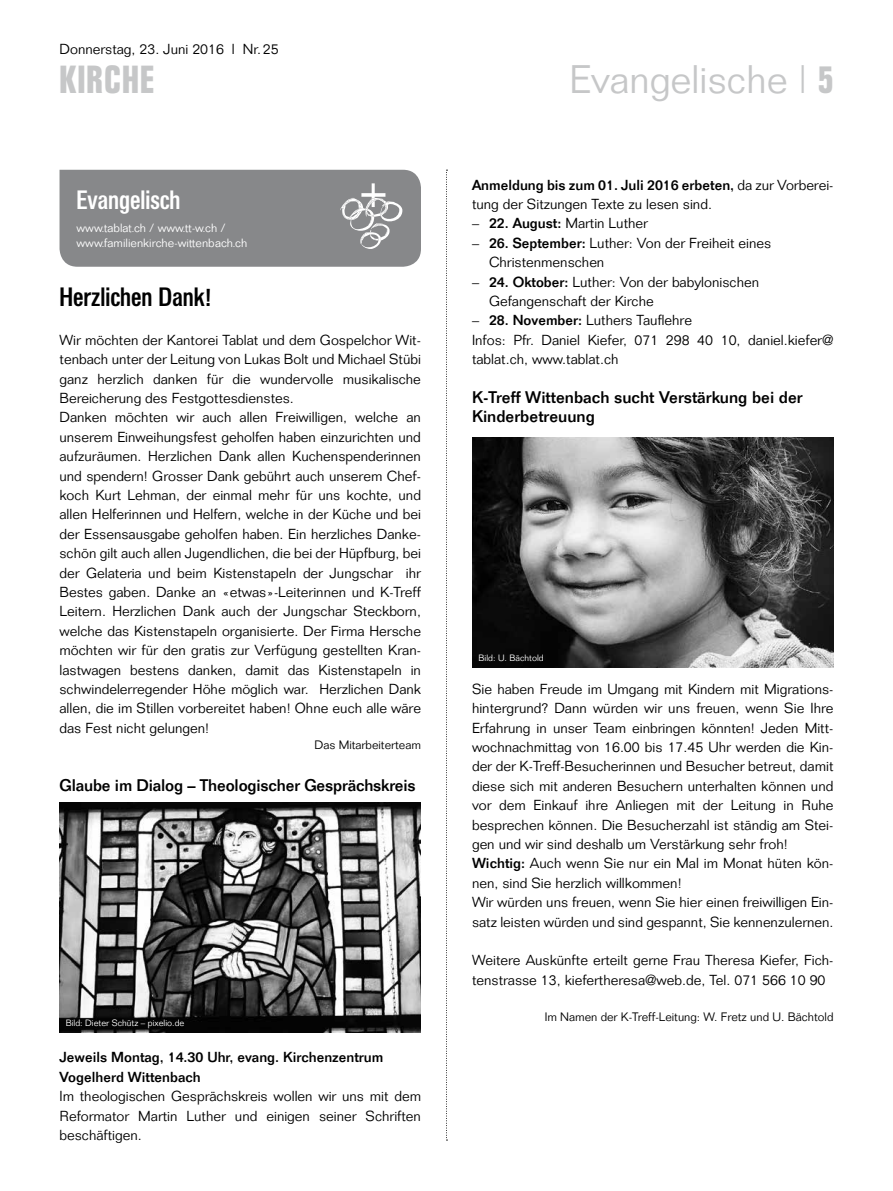
<style>
.page{position:relative;width:893px;height:1191px;background:#fff}
.page>*{position:absolute;margin:0;border:0;box-sizing:border-box;transform-origin:0 0}
.t1{font:300 39px "Folio";color:#c6c7c8}
.t2{font:700 39px "Folio Condensed BQ";letter-spacing:.03em;color:#c6c7c8}
.t3{font:500 26.25px "Folio Condensed BQ";color:#000}
.t4{font:500 26.25px "Folio Condensed BQ";color:#fff}
.t5{font:500 16.5px/19.4px "Folio";color:#000}
.t6{font:300 14.25px/19.4px "Folio";color:#000}
.t7{font:300 12px "Folio";color:#000}
.t8{font:300 12px/15px "Folio BQ";color:#fff}
.t9{font:300 9px "Folio";color:#fff}
.s1{font-family:"Folio Condensed BQ";font-weight:700}
.s2{font-weight:500}
</style>
<div class="page">
<svg style="left:446px;top:170px;width:1px;height:970px"></svg>
<div style="left:60px;top:170px;width:361px;height:97px;background:#87888a"></div>
<img style="left:60px;top:802px;width:361px;height:230px">
<img style="left:472px;top:437px;width:361px;height:230px">
<p class="t6" style="left:60px;top:39px;width:221px">Donnerstag, 23. Juni 2016 l Nr.25</p>
<p class="t2" style="left:60px;top:58px;width:96px">KIRCHE</p>
<p class="t1" style="left:569px;top:56px;width:265px">Evangelische | <span class="s1">5</span></p>
<p class="t4" style="left:77px;top:185px;width:105px">Evangelisch</p>
<p class="t8" style="left:77px;top:221px;width:172px">www.tablat.ch / www.tt-w.ch / www.familienkirche-wittenbach.ch</p>
<p class="t3" style="left:60px;top:282px;width:153px">Herzlichen Dank!</p>
<p class="t6" style="left:60px;top:330px;width:363px">Wir möchten der Kantorei Tablat und dem Gospelchor Wit&shy;tenbach unter der Leitung von Lukas Bolt und Michael Stübi ganz herzlich danken für die wundervolle musikalische Bereicherung des Festgottesdienstes.<br>Danken möchten wir auch allen Freiwilligen, welche an unserem Einweihungsfest geholfen haben einzurichten und aufzuräumen. Herzlichen Dank allen Kuchenspenderinnen und spendern! Grosser Dank gebührt auch unserem Chef&shy;koch Kurt Lehman, der einmal mehr für uns kochte, und allen Helferinnen und Helfern, welche in der Küche und bei der Essensausgabe geholfen haben. Ein herzliches Danke&shy;schön gilt auch allen Jugendlichen, die bei der Hüpfburg, bei der Gelateria und beim Kistenstapeln der Jungschar ihr Bestes gaben. Danke an «etwas»-Leiterinnen und K-Treff Leitern. Herzlichen Dank auch der Jungschar Steckborn, welche das Kistenstapeln organisierte. Der Firma Hersche möchten wir für den gratis zur Verfügung gestellten Kran&shy;lastwagen bestens danken, damit das Kistenstapeln in schwindelerregender Höhe möglich war. Herzlichen Dank allen, die im Stillen vorbereitet haben! Ohne euch alle wäre das Fest nicht gelungen!</p>
<p class="t7" style="left:314px;top:737px;width:108px">Das Mitarbeiterteam</p>
<p class="t5" style="left:60px;top:775px;width:358px">Glaube im Dialog – Theologischer Gesprächskreis</p>
<p class="t9" style="left:66px;top:1017px;width:120px">Bild: Dieter Schütz – pixelio.de</p>
<p class="t6" style="left:60px;top:1047px;width:363px"><span class="s2">Jeweils Montag, 14.30 Uhr, evang. Kirchenzentrum Vogelherd Wittenbach<br></span>Im theologischen Gesprächskreis wollen wir uns mit dem Reformator Martin Luther und einigen seiner Schriften beschäftigen.</p>
<p class="t6" style="left:472px;top:175px;width:363px"><span class="s2">Anmeldung bis zum 01. Juli 2016 erbeten,</span> da zur Vorberei&shy;tung der Sitzungen Texte zu lesen sind.</p>
<p class="t6" style="left:472px;top:214px;width:177px">– <span class="s2">22. August:</span> Martin Luther</p>
<p class="t6" style="left:489px;top:233px;width:284px;text-indent:-17px">– <span class="s2">26. September:</span> Luther: Von der Freiheit eines<br>Christenmenschen</p>
<p class="t6" style="left:489px;top:272px;width:272px;text-indent:-17px">– <span class="s2">24. Oktober:</span> Luther: Von der babylonischen<br>Gefangenschaft der Kirche</p>
<p class="t6" style="left:472px;top:311px;width:363px">– <span class="s2">28. November:</span> Luthers Tauflehre<br>Infos: Pfr. Daniel Kiefer, 071 298 40 10, daniel.kiefer@ tablat.ch, www.tablat.ch</p>
<p class="t5" style="left:472px;top:387px;width:332px">K-Treff Wittenbach sucht Verstärkung bei der<br>Kinderbetreuung</p>
<p class="t9" style="left:479px;top:652px;width:67px">Bild: U. Bächtold</p>
<p class="t6" style="left:472px;top:679px;width:363px">Sie haben Freude im Umgang mit Kindern mit Migrations&shy;hintergrund? Dann würden wir uns freuen, wenn Sie Ihre Erfahrung in unser Team einbringen könnten! Jeden Mitt&shy;wochnachmittag von 16.00 bis 17.45 Uhr werden die Kin&shy;der der K-Treff-Besucherinnen und Besucher betreut, damit diese sich mit anderen Besuchern unterhalten können und vor dem Einkauf ihre Anliegen mit der Leitung in Ruhe besprechen können. Die Besucherzahl ist ständig am Stei&shy;gen und wir sind deshalb um Verstärkung sehr froh!<br><span class="s2">Wichtig:</span> Auch wenn Sie nur ein Mal im Monat hüten kön&shy;nen, sind Sie herzlich willkommen!<br>Wir würden uns freuen, wenn Sie hier einen freiwilligen Ein&shy;satz leisten würden und sind gespannt, Sie kennenzulernen.</p>
<p class="t6" style="left:472px;top:950px;width:363px">Weitere Auskünfte erteilt gerne Frau Theresa Kiefer, Fich&shy;tenstrasse 13, kiefertheresa@web.de, Tel. 071 566 10 90</p>
<p class="t7" style="left:545px;top:1009px;width:290px">Im Namen der K-Treff-Leitung: W. Fretz und U. Bächtold</p>
</div>
